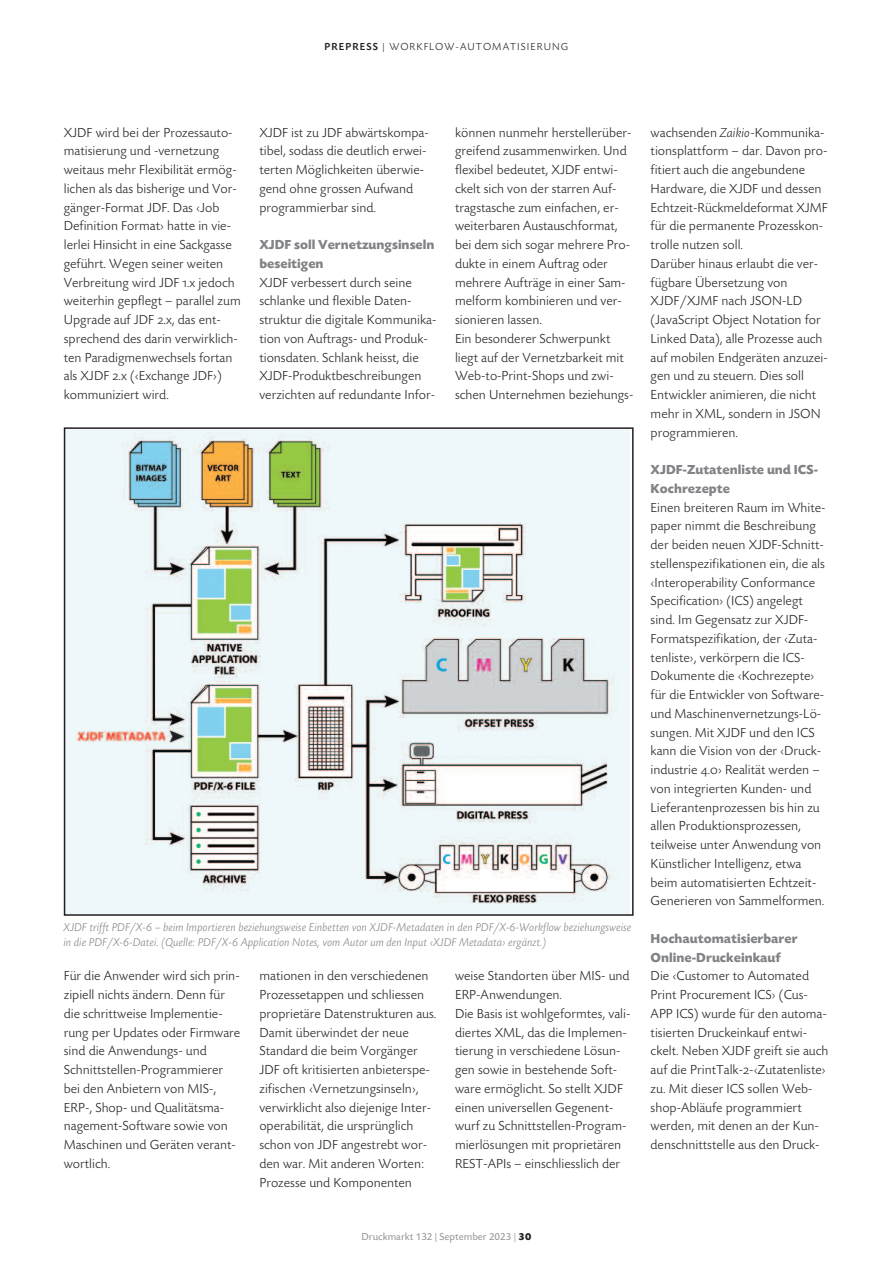
<style>
.page{position:relative;width:893px;height:1263px;background:#fff}
.page>*{position:absolute;margin:0;border:0;box-sizing:border-box;transform-origin:0 0}
.t1{font:300 13.5px/18.8px "Today SB";color:#231f20}
.t2{font:700 13.5px/18.8px "Today SB";color:#808285}
.t3{font:italic 300 12px/15px "Today SB";color:#808285}
.t4{font:300 10.5px "Today SB";letter-spacing:.1em;color:#231f20}
.t5{font:10.5px "Today SB";color:#939598}
.s1{font-weight:500}
.s2{font-family:"Today SB Caps Lig";font-weight:400}
.s3{font-weight:700;color:#231f20}
.s4{font-style:italic}
</style>
<div class="page">
<img style="left:67px;top:430px;width:562px;height:483px">
<div style="left:64px;top:427px;width:570px;height:489px;border:2px solid #231f20"></div>
<p class="t4" style="left:325px;top:42px;width:245px"><span class="s1">PREPRESS</span> | WORKFLOW-AUTOMATISIERUNG</p>
<p class="t1" style="left:64px;top:124px;width:178px">XJDF wird bei der Prozessauto&shy;matisierung und -vernetzung weitaus mehr Flexibilität ermög&shy;lichen als das bisherige und Vor&shy;gänger-Format JDF. Das ‹Job<br>Definition Format› hatte in vie&shy;lerlei Hinsicht in eine Sackgasse geführt. Wegen seiner weiten<br>Verbreitung wird JDF <span class="s2">1</span>.x jedoch weiterhin gepflegt – parallel zum<br>Upgrade auf JDF <span class="s2">2</span>.x, das ent&shy;sprechend des darin verwirklich&shy;ten Paradigmenwechsels fortan als XJDF <span class="s2">2</span>.x (‹Exchange JDF›) kommuniziert wird.</p>
<p class="t1" style="left:259px;top:124px;width:171px">XJDF ist zu JDF abwärtskompa&shy;tibel, sodass die deutlich erwei&shy;terten Möglichkeiten überwie&shy;gend ohne grossen Aufwand programmierbar sind.</p>
<p class="t2" style="left:259px;top:237px;width:177px">XJDF soll Vernetzungsinseln beseitigen</p>
<p class="t1" style="left:259px;top:274px;width:179px">XJDF verbessert durch seine schlanke und flexible Daten&shy;struktur die digitale Kommunika&shy;tion von Auftrags- und Produk&shy;tionsdaten. Schlank heisst, die<br>XJDF-Produktbeschreibungen verzichten auf redundante Infor-</p>
<p class="t1" style="left:455px;top:124px;width:180px">können nunmehr herstellerüber&shy;greifend zusammenwirken. Und flexibel bedeutet, XJDF entwi&shy;ckelt sich von der starren Auf&shy;tragstasche zum einfachen, er&shy;weiterbaren Austauschformat, bei dem sich sogar mehrere Pro&shy;dukte in einem Auftrag oder mehrere Aufträge in einer Sam&shy;melform kombinieren und ver&shy;sionieren lassen.<br>Ein besonderer Schwerpunkt liegt auf der Vernetzbarkeit mit<br>Web-to-Print-Shops und zwi&shy;schen Unternehmen beziehungs-</p>
<p class="t3" style="left:64px;top:919px;width:569px">XJDF trifft PDF/X-6 – beim Importieren beziehungsweise Einbetten von XJDF-Metadaten in den PDF/X-6-Workflow beziehungsweise in die PDF/X-6-Datei. (Quelle: PDF/X-6 Application Notes, vom Autor um den Input ‹XJDF Metadata› ergänzt.)</p>
<p class="t1" style="left:64px;top:968px;width:178px">Für die Anwender wird sich prin&shy;zipiell nichts ändern. Denn für die schrittweise Implementie&shy;rung per Updates oder Firmware sind die Anwendungs- und<br>Schnittstellen-Programmierer bei den Anbietern von MIS-,<br>ERP-, Shop- und Qualitätsma&shy;nagement-Software sowie von<br>Maschinen und Geräten verant&shy;wortlich.</p>
<p class="t1" style="left:259px;top:968px;width:179px">mationen in den verschiedenen<br>Prozessetappen und schliessen proprietäre Datenstrukturen aus.<br>Damit überwindet der neue<br>Standard die beim Vorgänger<br>JDF oft kritisierten anbieterspe&shy;zifischen ‹Vernetzungsinseln›, verwirklicht also diejenige Inter&shy;operabilität, die ursprünglich schon von JDF angestrebt wor&shy;den war. Mit anderen Worten:<br>Prozesse und Komponenten</p>
<p class="t1" style="left:455px;top:968px;width:177px">weise Standorten über MIS- und<br>ERP-Anwendungen.<br>Die Basis ist wohlgeformtes, vali&shy;diertes XML, das die Implemen&shy;tierung in verschiedene Lösun&shy;gen sowie in bestehende Soft&shy;ware ermöglicht. So stellt XJDF einen universellen Gegenent&shy;wurf zu Schnittstellen-Program&shy;mierlösungen mit proprietären<br>REST-APIs – einschliesslich der</p>
<p class="t5" style="left:361px;top:1232px;width:171px">Druckmarkt 132 | September 2023 | <span class="s3">30</span></p>
<p class="t1" style="left:651px;top:124px;width:179px">wachsenden <span class="s4">Zaikio</span>-Kommunika&shy;tionsplattform – dar. Davon pro&shy;fitiert auch die angebundene<br>Hardware, die XJDF und dessen<br>Echtzeit-Rückmeldeformat XJMF für die permanente Prozesskon&shy;trolle nutzen soll.<br>Darüber hinaus erlaubt die ver&shy;fügbare Übersetzung von<br>XJDF/XJMF nach JSON-LD (JavaScript Object Notation for<br>Linked Data), alle Prozesse auch auf mobilen Endgeräten anzuzei&shy;gen und zu steuern. Dies soll<br>Entwickler animieren, die nicht mehr in XML, sondern in JSON programmieren.</p>
<p class="t2" style="left:651px;top:462px;width:169px">XJDF-Zutatenliste und ICS-<br>Kochrezepte</p>
<p class="t1" style="left:651px;top:499px;width:177px">Einen breiteren Raum im White&shy;paper nimmt die Beschreibung der beiden neuen XJDF-Schnitt&shy;stellenspezifikationen ein, die als ‹Interoperability conformance<br>Specification› (IcS) angelegt sind. Im Gegensatz zur XJDF-<br>Formatspezifikation, der ‹Zuta&shy;tenliste›, verkörpern die IcS-<br>Dokumente die ‹Kochrezepte› für die Entwickler von Software&shy;und Maschinenvernetzungs-Lö&shy;sungen. Mit XJDF und den IcS kann die Vision von der ‹Druck&shy;industrie <span class="s2">4.0</span>› Realität werden – von integrierten Kunden- und<br>Lieferantenprozessen bis hin zu allen Produktionsprozessen, teilweise unter Anwendung von<br>Künstlicher Intelligenz, etwa beim automatisierten Echtzeit-<br>Generieren von Sammelformen.</p>
<p class="t2" style="left:651px;top:930px;width:149px">Hochautomatisierbarer<br>Online-Druckeinkauf</p>
<p class="t1" style="left:651px;top:968px;width:179px">Die ‹customer to Automated<br>Print Procurement IcS› (cus-<br>APP IcS) wurde für den automa&shy;tisierten Druckeinkauf entwi&shy;ckelt. Neben XJDF greift sie auch auf die PrintTalk-<span class="s2">2</span>-‹Zutatenliste› zu. Mit dieser IcS sollen Web&shy;shop-Abläufe programmiert werden, mit denen an der Kun&shy;denschnittstelle aus den Druck-</p>
</div>
